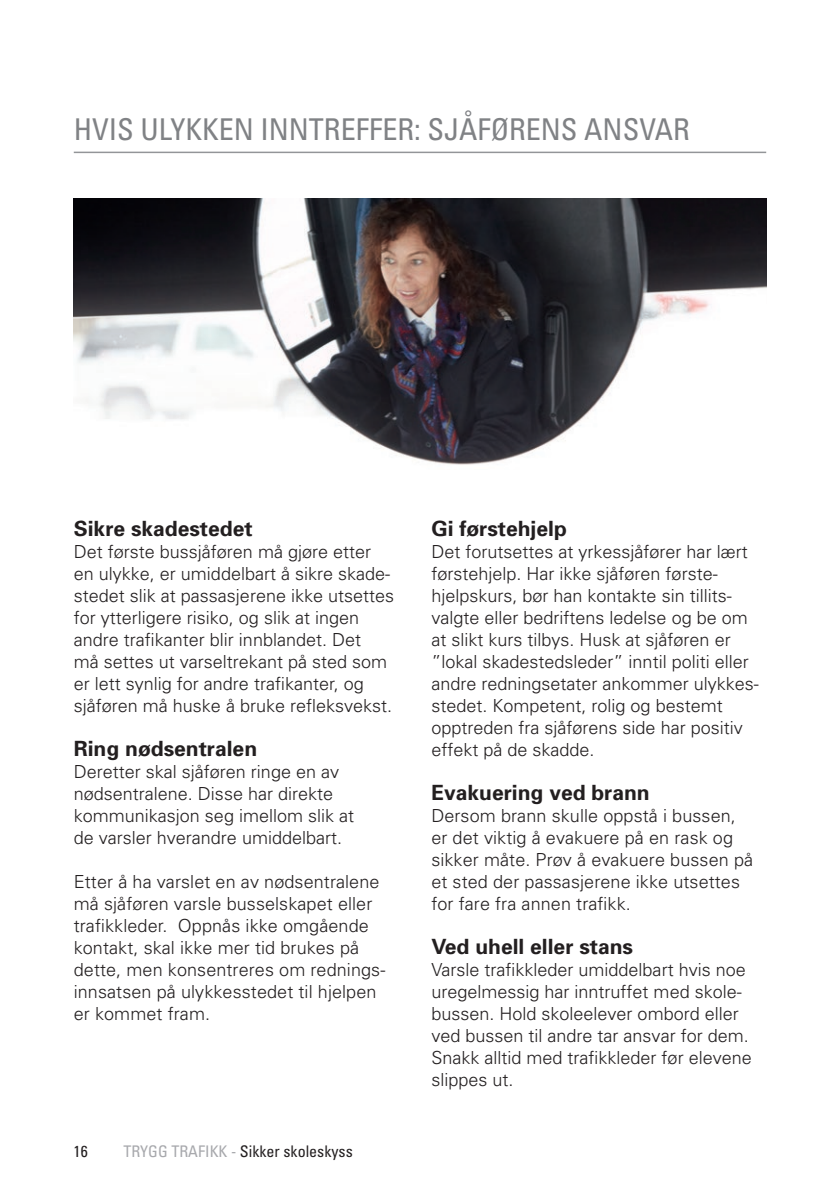
<style>
.page{position:relative;width:840px;height:1191px;background:#fff}
.page>*{position:absolute;margin:0;border:0;box-sizing:border-box;transform-origin:0 0}
.TT_head_over_strek{font:condensed 30px "Univers";color:#808285}
.TT_Sub_over_brød{font:700 21px "Univers";color:#231f20}
.Brød_ny_profil{font:700 21px "Univers";color:#231f20}
.Brød_ny_profil-2{font:300 18px/22px "Univers";color:#231f20}
.TT_Sub_over_brød-2{font:300 18px/22px "Univers";color:#231f20}
.t1{font:condensed 16px "Univers";color:#231f20}
.s1{color:#a8a9ad}
</style>
<div class="page">
<img style="left:74px;top:198px;width:691px;height:267px">
<hr style="left:74px;top:152px;width:691px;height:1px;background:#939598">
<p class="TT_head_over_strek" style="left:74px;top:110px;width:617px">HVIS ULYKKEN INNTREFFER: SJÅFØRENS ANSVAR</p>
<p class="Brød_ny_profil" style="left:74px;top:515px;width:180px">Sikre skadestedet</p>
<p class="Brød_ny_profil-2" style="left:74px;top:540px;width:322px">Det første bussjåføren må gjøre etter en ulykke, er umiddelbart å sikre skade&shy;stedet slik at passasjerene ikke utsettes for ytterligere risiko, og slik at ingen andre trafikanter blir innblandet. Det<br>må settes ut varseltrekant på sted som er lett synlig for andre trafikanter, og sjåføren må huske å bruke refleksvekst.</p>
<p class="TT_Sub_over_brød" style="left:74px;top:735px;width:185px">Ring nødsentralen</p>
<p class="TT_Sub_over_brød-2" style="left:74px;top:760px;width:282px">Deretter skal sjåføren ringe en av nødsentralene. Disse har direkte kommunikasjon seg imellom slik at de varsler hverandre umiddelbart.</p>
<p class="Brød_ny_profil-2" style="left:74px;top:870px;width:313px">Etter å ha varslet en av nødsentralene må sjåføren varsle busselskapet eller trafikkleder. Oppnås ikke omgående kontakt, skal ikke mer tid brukes på dette, men konsentreres om rednings&shy;innsatsen på ulykkesstedet til hjelpen er kommet fram.</p>
<p class="t1" style="left:73px;top:1141px;width:16px">16</p>
<p class="t1" style="left:123px;top:1141px;width:231px"><span class="s1">TRYGG TRAFIKK -</span> Sikker skoleskyss</p>
<p class="TT_Sub_over_brød" style="left:431px;top:515px;width:137px">Gi førstehjelp</p>
<p class="Brød_ny_profil-2" style="left:431px;top:540px;width:329px">Det forutsettes at yrkessjåfører har lært førstehjelp. Har ikke sjåføren første&shy;hjelpskurs, bør han kontakte sin tillits&shy;valgte eller bedriftens ledelse og be om at slikt kurs tilbys. Husk at sjåføren er ”lokal skadestedsleder” inntil politi eller andre redningsetater ankommer ulykkes&shy;stedet. Kompetent, rolig og bestemt opptreden fra sjåførens side har positiv effekt på de skadde.</p>
<p class="TT_Sub_over_brød" style="left:431px;top:779px;width:220px">Evakuering ved brann</p>
<p class="Brød_ny_profil-2" style="left:431px;top:804px;width:323px">Dersom brann skulle oppstå i bussen, er det viktig å evakuere på en rask og sikker måte. Prøv å evakuere bussen på et sted der passasjerene ikke utsettes for fare fra annen trafikk.</p>
<p class="TT_Sub_over_brød" style="left:431px;top:933px;width:203px">Ved uhell eller stans</p>
<p class="Brød_ny_profil-2" style="left:431px;top:958px;width:322px">Varsle trafikkleder umiddelbart hvis noe uregelmessig har inntruffet med skole&shy;bussen. Hold skoleelever ombord eller ved bussen til andre tar ansvar for dem.<br>Snakk alltid med trafikkleder før elevene slippes ut.</p>
</div>
